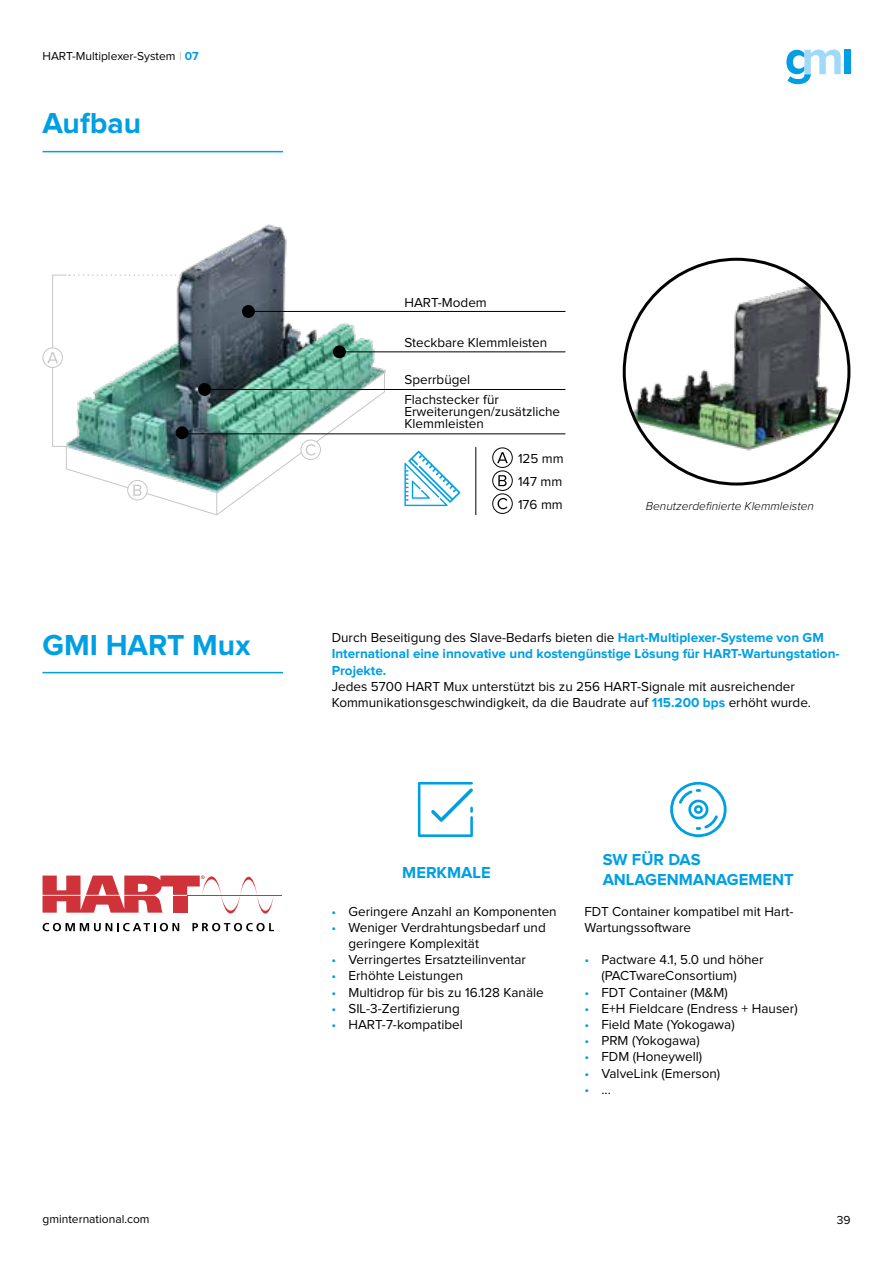
<style>
.page{position:relative;width:893px;height:1263px;background:#fff}
.page>*{position:absolute;margin:0;border:0;box-sizing:border-box;transform-origin:0 0}
.t1{font:700 30px "Proxima Nova";color:#009fe3}
.t2{font:700 16.5px/19.8px "Proxima Nova";color:#009fe3}
.t3{font:13.5px/16.2px "Proxima Nova";color:#000}
.t4{font:700 13.5px/16.2px "Proxima Nova";color:#009fe3}
.t5{font:12px "Proxima Nova";color:#000}
.t6{font:italic 300 12px "Proxima Nova";color:#000}
.s1{font-weight:700;color:#c6c6c6}
.s2{font-weight:700;color:#009fe3}
.s3{font-weight:400;color:#000}
.s4{color:#009fe3}
</style>
<div class="page">
<div style="left:844px;top:50px;width:6px;height:24px;background:#009fe3"></div>
<svg style="left:786px;top:50px;width:55px;height:34px"></svg>
<hr style="left:43px;top:151px;width:240px;height:1px;background:#009fe3">
<hr style="left:43px;top:672px;width:240px;height:1px;background:#009fe3">
<img style="left:61px;top:224px;width:327px;height:211px">
<hr style="left:187px;top:895px;width:95px;height:1px;background:#cf3339">
<svg style="left:192px;top:923px;width:82px;height:8px"></svg>
<svg style="left:43px;top:875px;width:231px;height:38px"></svg>
<svg style="left:43px;top:923px;width:136px;height:8px"></svg>
<svg style="left:418px;top:782px;width:55px;height:55px"></svg>
<div style="left:242px;top:305px;width:13px;height:13px;background:#000;border-radius:50%"></div>
<div style="left:333px;top:345px;width:13px;height:13px;background:#000;border-radius:50%"></div>
<hr style="left:335px;top:351px;width:230px;height:1px;background:#000">
<hr style="left:244px;top:311px;width:321px;height:1px;background:#000">
<svg style="left:498px;top:475px;width:9px;height:11px"></svg>
<div style="left:492px;top:470px;width:21px;height:21px;border:1px solid #000;border-radius:50%"></div>
<svg style="left:498px;top:498px;width:9px;height:11px"></svg>
<div style="left:492px;top:493px;width:21px;height:21px;border:1px solid #000;border-radius:50%"></div>
<div style="left:492px;top:447px;width:21px;height:21px;border:1px solid #000;border-radius:50%"></div>
<svg style="left:497px;top:452px;width:11px;height:11px"></svg>
<hr style="left:475px;top:447px;width:1px;height:68px;background:#000">
<svg style="left:404px;top:451px;width:56px;height:55px"></svg>
<hr style="left:52px;top:275px;width:1px;height:171px;background:#c6c6c6">
<svg style="left:53px;top:274px;width:128px;height:2px"></svg>
<div style="left:43px;top:348px;width:19px;height:19px;background:#fff;border-radius:50%"></div>
<div style="left:43px;top:347px;width:20px;height:21px;border:1px solid #c6c6c6;border-radius:50%"></div>
<svg style="left:47px;top:352px;width:11px;height:11px"></svg>
<svg style="left:53px;top:373px;width:332px;height:143px"></svg>
<img style="left:624px;top:282px;width:225px;height:171px">
<svg style="left:670px;top:781px;width:57px;height:56px"></svg>
<hr style="left:205px;top:389px;width:360px;height:1px;background:#000">
<hr style="left:183px;top:433px;width:382px;height:1px;background:#000">
<p class="t5" style="left:43px;top:51px;width:158px">HART-Multiplexer-System <span class="s1">|</span> <span class="s2">07</span></p>
<h1 class="t1" style="left:43px;top:109px;width:100px">Aufbau</h1>
<p class="t3" style="left:404px;top:295px;width:84px">HART-Modem</p>
<p class="t3" style="left:404px;top:335px;width:144px">Steckbare Klemmleisten</p>
<p class="t3" style="left:404px;top:370px;width:96px;line-height:20.2px">Sperrbügel<br>Flachstecker für</p>
<p class="t3" style="left:404px;top:406px;width:157px;line-height:12px">Erweiterungen/zusätzliche<br>Klemmleisten</p>
<p class="t3" style="left:518px;top:448px;width:47px;line-height:23px;text-align:justify">125 mm 147 mm 176 mm</p>
<p class="t6" style="left:646px;top:501px;width:170px">Benutzerdefinierte Klemmleisten</p>
<h1 class="t1" style="left:43px;top:631px;width:209px">GMI HART Mux</h1>
<p class="t4" style="left:332px;top:630px;width:509px"><span class="s3">Durch Beseitigung des Slave-Bedarfs bieten die</span> Hart-Multiplexer-Systeme von GM<br>International eine innovative und kostengünstige Lösung für HART-Wartungstation-<br>Projekte.</p>
<p class="t3" style="left:332px;top:679px;width:481px">Jedes 5700 HART Mux unterstützt bis zu 256 HART-Signale mit ausreichender<br>Kommunikationsgeschwindigkeit, da die Baudrate auf <span class="s2">115.200 bps</span> erhöht wurde.</p>
<p class="t2" style="left:402px;top:863px;width:90px">MERKMALE</p>
<p class="t3" style="left:331px;top:904px;width:227px"><span class="s4">•</span> Geringere Anzahl an Komponenten</p>
<p class="t3" style="left:348px;top:920px;width:199px;text-indent:-17px"><span class="s4">•</span> Weniger Verdrahtungsbedarf und geringere Komplexität</p>
<p class="t3" style="left:331px;top:952px;width:196px"><span class="s4">•</span> Verringertes Ersatzteilinventar</p>
<p class="t3" style="left:331px;top:968px;width:133px"><span class="s4">•</span> Erhöhte Leistungen</p>
<p class="t3" style="left:331px;top:985px;width:214px"><span class="s4">•</span> Multidrop für bis zu 16.128 Kanäle</p>
<p class="t3" style="left:331px;top:1001px;width:130px"><span class="s4">•</span> SIL-3-Zertifizierung</p>
<p class="t3" style="left:331px;top:1017px;width:133px"><span class="s4">•</span> HART-7-kompatibel</p>
<p class="t2" style="left:603px;top:850px;width:193px">SW FÜR DAS<br>ANLAGENMANAGEMENT</p>
<p class="t3" style="left:584px;top:904px;width:211px">FDT Container kompatibel mit Hart-<br>Wartungssoftware</p>
<p class="t3" style="left:601px;top:952px;width:164px;text-indent:-17px"><span class="s4">•</span> Pactware 4.1, 5.0 und höher (PACTwareConsortium)</p>
<p class="t3" style="left:584px;top:985px;width:145px"><span class="s4">•</span> FDT Container (M&amp;M)</p>
<p class="t3" style="left:584px;top:1001px;width:215px"><span class="s4">•</span> E+H Fieldcare (Endress + Hauser)</p>
<p class="t3" style="left:584px;top:1017px;width:152px"><span class="s4">•</span> Field Mate (Yokogawa)</p>
<p class="t3" style="left:584px;top:1033px;width:117px"><span class="s4">•</span> PRM (Yokogawa)</p>
<p class="t3" style="left:584px;top:1049px;width:119px"><span class="s4">•</span> FDM (Honeywell)</p>
<p class="t3" style="left:584px;top:1066px;width:137px"><span class="s4">•</span> ValveLink (Emerson)</p>
<p class="t3" style="left:584px;top:1082px;width:28px"><span class="s4">•</span> ...</p>
<p class="t5" style="left:43px;top:1213px;width:109px">gminternational.com</p>
<p class="t5" style="left:837px;top:1214px;width:15px">39</p>
</div>
